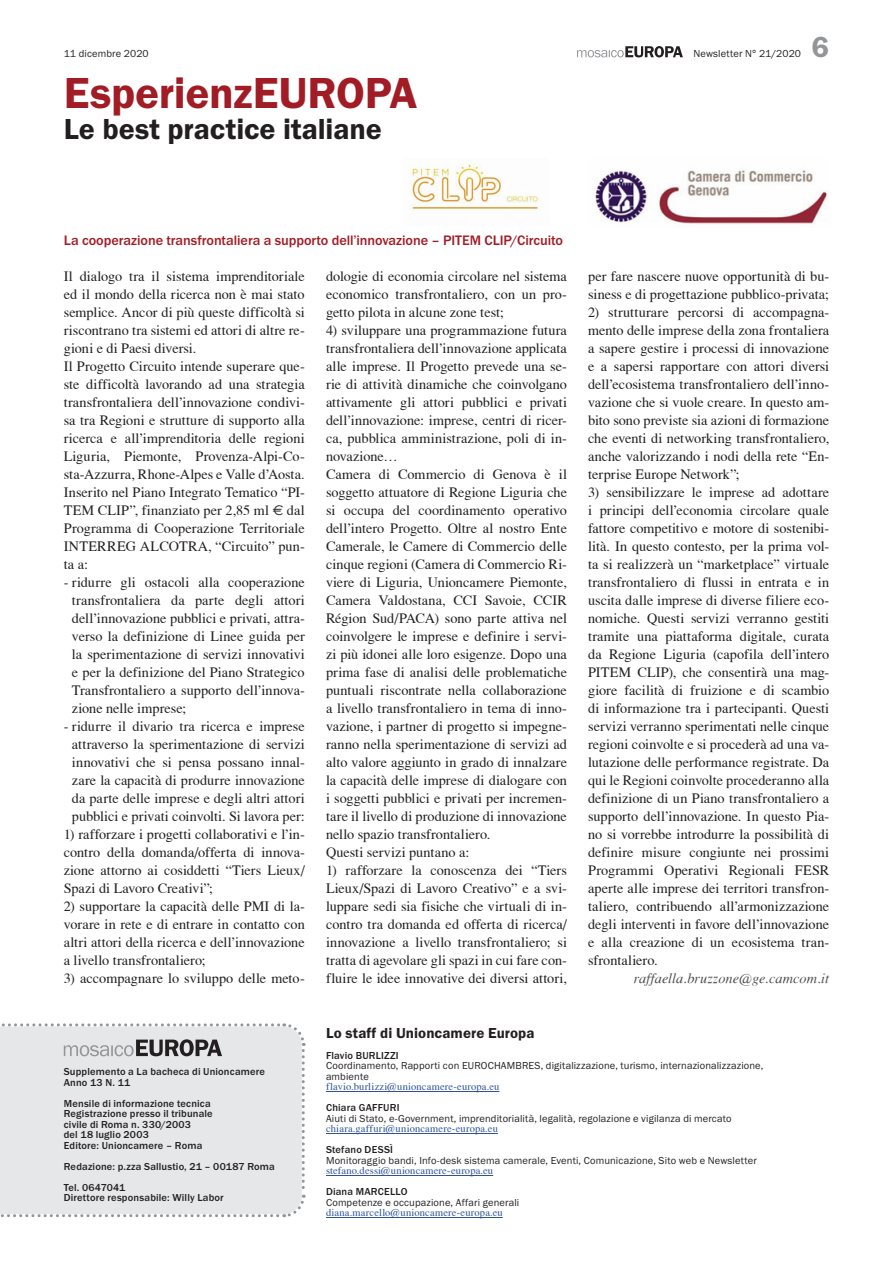
<style>
.page{position:relative;width:893px;height:1263px;background:#fff}
.page>*{position:absolute;margin:0;border:0;box-sizing:border-box;transform-origin:0 0}
.Titel_30{font:600 45px "Franklin Gothic Itc T";letter-spacing:-.005em;color:#a11c25}
.Untertitel_20{font:600 30px "Franklin Gothic Itc T";color:#231f20}
.t1{font:600 30px "Franklin Gothic Itc T";color:#939598}
.Zwischentitel{font:600 15px "Franklin Gothic Itc T";letter-spacing:.005em;color:#231f20}
.Grundschrift{font:14.25px/18px "T Acc LAD";letter-spacing:.005em;color:#231f20;text-align:justify}
.Zwischentitel-2{font:500 14.25px "Franklin Gothic Itc T";letter-spacing:-.005em;color:#a11c25}
.Autor{font:14.25px "T Acc LAD Italic";color:#4b4c4d}
.Untertitel{font:10.5px "Franklin Gothic Itc T";letter-spacing:.015em;color:#231f20}
.Untertitel-2{font:500 10.5px/10.5px "Franklin Gothic Itc T";letter-spacing:.015em;color:#231f20}
.Untertitel-3{font:10.5px "T Acc LAD";letter-spacing:.015em;color:#2f5496}
.s1{font-family:"Euro Sans"}
</style>
<div class="page">
<svg style="left:577px;top:46px;width:106px;height:11px"></svg>
<svg style="left:0;top:1023px;width:306px;height:195px;background:#e2e3e5"></svg>
<hr style="left:326px;top:1091px;width:173px;height:1px;background:#2f5496">
<hr style="left:326px;top:1133px;width:172px;height:1px;background:#2f5496">
<hr style="left:326px;top:1175px;width:167px;height:1px;background:#2f5496">
<hr style="left:326px;top:1217px;width:177px;height:1px;background:#2f5496">
<img style="left:409px;top:164px;width:131px;height:46px">
<img style="left:595px;top:170px;width:233px;height:55px">
<p class="Untertitel" style="left:64px;top:48px;width:86px">11 dicembre 2020</p>
<p class="Untertitel" style="left:693px;top:48px;width:109px">Newsletter N° 21/2020</p>
<p class="Titel_30" style="left:64px;top:66px;width:355px">EsperienzEUROPA</p>
<p class="Untertitel_20" style="left:64px;top:111px;width:319px">Le best practice italiane</p>
<h2 class="t1" style="left:812px;top:30px;width:19px">6</h2>
<p class="Zwischentitel-2" style="left:64px;top:232px;width:501px">La cooperazione transfrontaliera a supporto dell’innovazione – PITEM CLIP/Circuito</p>
<p class="Grundschrift" style="left:64px;top:267px;width:242px">Il dialogo tra il sistema imprenditoriale ed il mondo della ricerca non è mai stato semplice. Ancor di più queste difficoltà si riscontrano tra sistemi ed attori di altre re&shy;gioni e di Paesi diversi.</p>
<p class="Grundschrift" style="left:64px;top:357px;width:242px">Il Progetto Circuito intende superare que&shy;ste difficoltà lavorando ad una strategia transfrontaliera dell’innovazione condivi&shy;sa tra Regioni e strutture di supporto alla ricerca e all’imprenditoria delle regioni Liguria, Piemonte, Provenza-Alpi-Co&shy;sta-Azzurra, Rhone-Alpes e Valle d’Aosta.</p>
<p class="Grundschrift" style="left:64px;top:483px;width:242px">Inserito nel Piano Integrato Tematico “PI-TEM CLIP”, finanziato per 2,85 ml <span class="s1">€</span> dal Programma di Cooperazione Territoriale INTERREG ALCOTRA, “Circuito” pun&shy;ta a:</p>
<p class="Grundschrift" style="left:72px;top:573px;width:234px;text-indent:-8px">- ridurre gli ostacoli alla cooperazione transfrontaliera da parte degli attori dell’innovazione pubblici e privati, attra&shy;verso la definizione di Linee guida per la sperimentazione di servizi innovativi e per la definizione del Piano Strategico Transfrontaliero a supporto dell’innova&shy;zione nelle imprese;</p>
<p class="Grundschrift" style="left:64px;top:717px;width:242px;text-align:center">- ridurre il divario tra ricerca e imprese attraverso la sperimentazione di servizi innovativi che si pensa possano innal&shy;zare la capacità di produrre innovazione da parte delle imprese e degli altri attori pubblici e privati coinvolti. Si lavora per:</p>
<p class="Grundschrift" style="left:64px;top:825px;width:242px">1) rafforzare i progetti collaborativi e l’in&shy;contro della domanda/offerta di innova&shy;zione attorno ai cosiddetti “Tiers Lieux/ Spazi di Lavoro Creativi”;</p>
<p class="Grundschrift" style="left:64px;top:897px;width:242px">2) supportare la capacità delle PMI di la&shy;vorare in rete e di entrare in contatto con altri attori della ricerca e dell’innovazione a livello transfrontaliero;</p>
<p class="Grundschrift" style="left:64px;top:969px;width:242px">3) accompagnare lo sviluppo delle meto-</p>
<p class="Grundschrift" style="left:326px;top:267px;width:242px">dologie di economia circolare nel sistema economico transfrontaliero, con un pro&shy;getto pilota in alcune zone test;</p>
<p class="Grundschrift" style="left:326px;top:321px;width:242px">4) sviluppare una programmazione futura transfrontaliera dell’innovazione applicata alle imprese. Il Progetto prevede una se&shy;rie di attività dinamiche che coinvolgano attivamente gli attori pubblici e privati dell’innovazione: imprese, centri di ricer&shy;ca, pubblica amministrazione, poli di in&shy;novazione…</p>
<p class="Grundschrift" style="left:326px;top:465px;width:242px">Camera di Commercio di Genova è il soggetto attuatore di Regione Liguria che si occupa del coordinamento operativo dell’intero Progetto. Oltre al nostro Ente Camerale, le Camere di Commercio delle cinque regioni (Camera di Commercio Ri&shy;viere di Liguria, Unioncamere Piemonte, Camera Valdostana, CCI Savoie, CCIR Région Sud/PACA) sono parte attiva nel coinvolgere le imprese e definire i servi&shy;zi più idonei alle loro esigenze. Dopo una prima fase di analisi delle problematiche puntuali riscontrate nella collaborazione a livello transfrontaliero in tema di inno&shy;vazione, i partner di progetto si impegne&shy;ranno nella sperimentazione di servizi ad alto valore aggiunto in grado di innalzare la capacità delle imprese di dialogare con i soggetti pubblici e privati per incremen&shy;tare il livello di produzione di innovazione nello spazio transfrontaliero.</p>
<p class="Grundschrift" style="left:326px;top:843px;width:145px">Questi servizi puntano a:</p>
<p class="Grundschrift" style="left:326px;top:861px;width:242px">1) rafforzare la conoscenza dei “Tiers Lieux/Spazi di Lavoro Creativo” e a svi&shy;luppare sedi sia fisiche che virtuali di in&shy;contro tra domanda ed offerta di ricerca/ innovazione a livello transfrontaliero; si tratta di agevolare gli spazi in cui fare con&shy;fluire le idee innovative dei diversi attori,</p>
<p class="Zwischentitel" style="left:326px;top:1024px;width:210px">Lo staff di Unioncamere Europa</p>
<p class="Grundschrift" style="left:588px;top:267px;width:243px">per fare nascere nuove opportunità di bu&shy;siness e di progettazione pubblico-privata;</p>
<p class="Grundschrift" style="left:588px;top:303px;width:243px">2) strutturare percorsi di accompagna&shy;mento delle imprese della zona frontaliera a sapere gestire i processi di innovazione e a sapersi rapportare con attori diversi dell’ecosistema transfrontaliero dell’inno&shy;vazione che si vuole creare. In questo am&shy;bito sono previste sia azioni di formazione che eventi di networking transfrontaliero, anche valorizzando i nodi della rete “En&shy;terprise Europe Network”;</p>
<p class="Grundschrift" style="left:588px;top:483px;width:243px">3) sensibilizzare le imprese ad adottare i principi dell’economia circolare quale fattore competitivo e motore di sostenibi&shy;lità. In questo contesto, per la prima vol&shy;ta si realizzerà un “marketplace” virtuale transfrontaliero di flussi in entrata e in uscita dalle imprese di diverse filiere eco&shy;nomiche. Questi servizi verranno gestiti tramite una piattaforma digitale, curata da Regione Liguria (capofila dell’intero PITEM CLIP), che consentirà una mag&shy;giore facilità di fruizione e di scambio di informazione tra i partecipanti. Questi servizi verranno sperimentati nelle cinque regioni coinvolte e si procederà ad una va&shy;lutazione delle performance registrate. Da qui le Regioni coinvolte procederanno alla definizione di un Piano transfrontaliero a supporto dell’innovazione. In questo Pia&shy;no si vorrebbe introdurre la possibilità di definire misure congiunte nei prossimi Programmi Operativi Regionali FESR aperte alle imprese dei territori transfron&shy;taliero, contribuendo all’armonizzazione degli interventi in favore dell’innovazione e alla creazione di un ecosistema tran&shy;sfrontaliero.</p>
<p class="Autor" style="left:634px;top:970px;width:197px">raffaella.bruzzone@ge.camcom.it</p>
<p class="Untertitel-2" style="left:64px;top:1066px;width:203px">Supplemento a La bacheca di Unioncamere</p>
<p class="Untertitel-2" style="left:64px;top:1077px;width:68px">Anno 13 N. 11</p>
<p class="Untertitel-2" style="left:64px;top:1098px;width:148px">Mensile di informazione tecnica</p>
<p class="Untertitel-2" style="left:64px;top:1108px;width:150px">Registrazione presso il tribunale civile di Roma n. 330/2003<br>del 18 luglio 2003</p>
<p class="Untertitel-2" style="left:64px;top:1140px;width:140px">Editore: Unioncamere – Roma</p>
<p class="Untertitel-2" style="left:64px;top:1161px;width:213px">Redazione: p.zza Sallustio, 21 – 00187 Roma</p>
<p class="Untertitel-2" style="left:64px;top:1182px;width:63px">Tel. 0647041</p>
<p class="Untertitel-2" style="left:64px;top:1192px;width:161px">Direttore responsabile: Willy Labor</p>
<p class="Untertitel-2" style="left:326px;top:1050px;width:74px">Flavio BURLIZZI</p>
<p class="Untertitel" style="left:326px;top:1060px;width:439px">Coordinamento, Rapporti con EUROCHAMBRES, digitalizzazione, turismo, internazionalizzazione,</p>
<p class="Untertitel" style="left:326px;top:1070px;width:44px">ambiente</p>
<p class="Untertitel-3" style="left:326px;top:1081px;width:175px">flavio.burlizzi@unioncamere-europa.eu</p>
<p class="Untertitel-2" style="left:326px;top:1102px;width:75px">Chiara GAFFURI</p>
<p class="Untertitel" style="left:326px;top:1112px;width:407px">Aiuti di Stato, e-Government, imprenditorialità, legalità, regolazione e vigilanza di mercato</p>
<p class="Untertitel-3" style="left:326px;top:1123px;width:173px">chiara.gaffuri@unioncamere-europa.eu</p>
<p class="Untertitel-2" style="left:326px;top:1144px;width:69px">Stefano DESSÌ</p>
<p class="Untertitel" style="left:326px;top:1154px;width:432px">Monitoraggio bandi, Info-desk sistema camerale, Eventi, Comunicazione, Sito web e Newsletter</p>
<p class="Untertitel-3" style="left:326px;top:1165px;width:169px">stefano.dessi@unioncamere-europa.eu</p>
<p class="Untertitel-2" style="left:326px;top:1186px;width:83px">Diana MARCELLO</p>
<p class="Untertitel" style="left:326px;top:1196px;width:195px">Competenze e occupazione, Affari generali</p>
<p class="Untertitel-3" style="left:326px;top:1207px;width:178px">diana.marcello@unioncamere-europa.eu</p>
</div>
